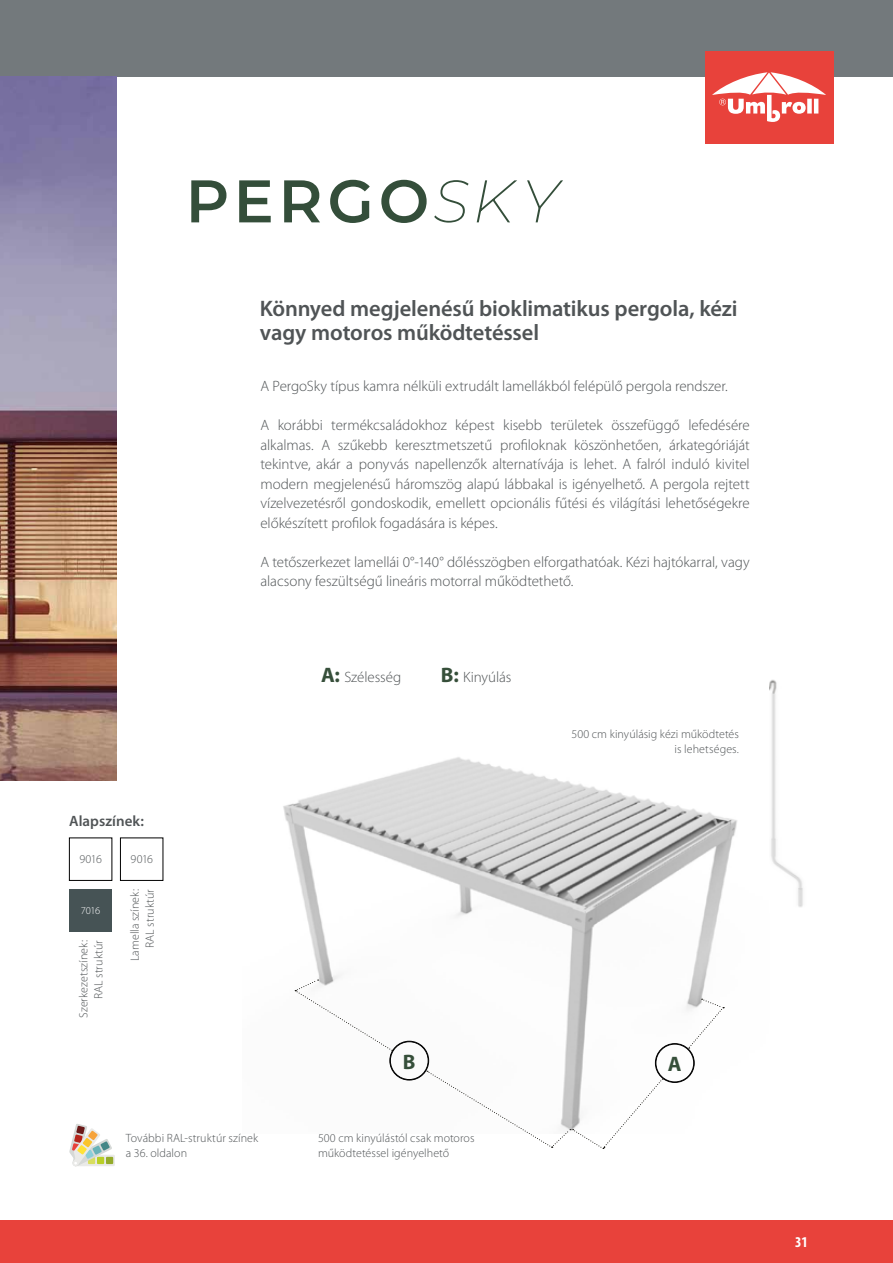
<style>
.page{position:relative;width:893px;height:1263px;background:#fff}
.page>*{position:absolute;margin:0;border:0;box-sizing:border-box;transform-origin:0 0}
.t1{font:600 60px "Montserrat";letter-spacing:.08em;color:#344e3a}
.t2{font:600 22.5px/24px "Myriad Pro";letter-spacing:-.005em;color:#505456}
.t3{font:700 21px "Myriad Pro";color:#364f3a}
.t4{font:300 15px/19.5px "Myriad Pro";letter-spacing:-.005em;color:#505456;text-align:justify}
.t5{font:600 15px "Myriad Pro";color:#505456}
.t6{font:700 condensed 15px "Myriad Pro";color:#fff}
.t7{font:300 12px/15px "Myriad Pro";letter-spacing:.005em;color:#505456;text-align:right}
.t8{font:300 10.5px "Myriad Pro";color:#fff}
.s1{font-weight:100;font-style:italic}
.s2{font-weight:700;font-size:21px;color:#364f3a}
</style>
<div class="page">
<div style="left:0;top:1220px;width:893px;height:43px;background:#e8423b"></div>
<img style="left:283px;top:757px;width:454px;height:326px">
<div style="left:0;top:0;width:893px;height:77px;background:#73797c"></div>
<div style="left:705px;top:51px;width:128px;height:92px;background:#e8423b"></div>
<svg style="left:712px;top:72px;width:114px;height:50px"></svg>
<div style="left:655px;top:1043px;width:39px;height:39px;border:1px solid #000;border-radius:50%"></div>
<div style="left:656px;top:1044px;width:38px;height:38px;border:1px solid #000;border-radius:50%"></div>
<div style="left:390px;top:1041px;width:39px;height:39px;border:1px solid #000;border-radius:50%"></div>
<div style="left:390px;top:1041px;width:38px;height:39px;border:1px solid #000;border-radius:50%"></div>
<img style="left:0;top:77px;width:116px;height:703px">
<div style="left:69px;top:889px;width:43px;height:43px;background:#465355"></div>
<div style="left:69px;top:838px;width:43px;height:43px;border:1px solid #000"></div>
<div style="left:120px;top:838px;width:43px;height:43px;border:1px solid #000"></div>
<svg style="left:69px;top:1124px;width:46px;height:43px"></svg>
<svg style="left:295px;top:979px;width:98px;height:72px"></svg>
<svg style="left:688px;top:999px;width:36px;height:50px"></svg>
<svg style="left:427px;top:1071px;width:236px;height:78px"></svg>
<img style="left:769px;top:679px;width:34px;height:228px">
<h1 class="t1" style="left:186px;top:161px;width:374px">PERGO<span class="s1">SKY</span></h1>
<h2 class="t2" style="left:260px;top:296px;width:479px">Könnyed megjelenésű bioklimatikus pergola, kézi vagy motoros működtetéssel</h2>
<p class="t4" style="left:260px;top:377px;width:469px">A PergoSky típus kamra nélküli extrudált lamellákból felépülő pergola rendszer.</p>
<p class="t4" style="left:260px;top:416px;width:491px">A korábbi termékcsaládokhoz képest kisebb területek összefüggő lefedésére alkalmas. A szűkebb keresztmetszetű profiloknak köszönhetően, árkategóriáját tekintve, akár a ponyvás napellenzők alternatívája is lehet. A falról induló kivitel modern megjelenésű háromszög alapú lábbakal is igényelhető. A pergola rejtett vízelvezetésről gondoskodik, emellett opcionális fűtési és világítási lehetőségekre előkészített profilok fogadására is képes.</p>
<p class="t4" style="left:260px;top:552px;width:491px">A tetőszerkezet lamellái 0°-140° dőlésszögben elforgathatóak. Kézi hajtókarral, vagy alacsony feszültségű lineáris motorral működtethető.</p>
<p class="t5" style="left:69px;top:811px;width:76px">Alapszínek:</p>
<p class="t7" style="left:80px;top:852px;width:24px">9016</p>
<p class="t8" style="left:81px;top:905px;width:21px">7016</p>
<p class="t7" style="left:76px;top:1018px;width:79px;rotate:-90deg">Szerkezetszínek:<br>RAL struktúr</p>
<p class="t7" style="left:131px;top:852px;width:24px">9016</p>
<p class="t7" style="left:127px;top:961px;width:74px;rotate:-90deg">Lamella színek:<br>RAL struktúr</p>
<p class="t7" style="left:126px;top:1131px;width:134px;text-align:left">További RAL-struktúr színek a 36. oldalon</p>
<p class="t4" style="left:321px;top:668px;width:82px"><span class="s2">A:</span> Szélesség</p>
<p class="t4" style="left:441px;top:668px;width:72px"><span class="s2">B:</span> Kinyúlás</p>
<p class="t7" style="left:572px;top:727px;width:169px">500 cm kinyúlásig kézi működtetés is lehetséges.</p>
<h3 class="t3" style="left:403px;top:1048px;width:14px">B</h3>
<h3 class="t3" style="left:668px;top:1050px;width:15px">A</h3>
<p class="t7" style="left:318px;top:1131px;width:158px;text-align:left">500 cm kinyúlástól csak motoros működtetéssel igényelhető</p>
<p class="t6" style="left:795px;top:1233px;width:14px">31</p>
</div>
